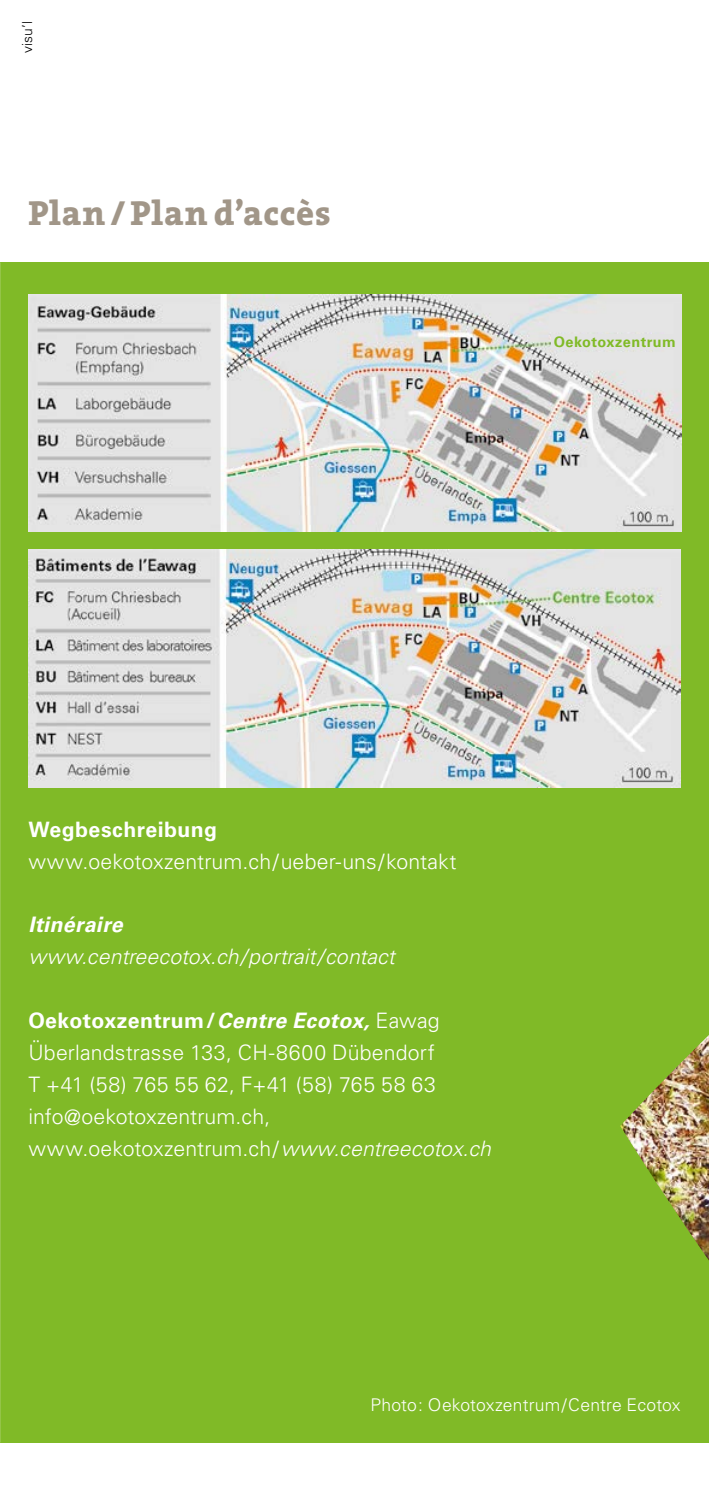
<style>
.page{position:relative;width:709px;height:1489px;background:#fff}
.page>*{position:absolute;margin:0;border:0;box-sizing:border-box;transform-origin:0 0}
.t1{font:800 35px "The Serif";letter-spacing:.02em;color:#a19688}
.t2{font:300 21.25px/32px "Univers LT";letter-spacing:.005em;color:#fff}
.t3{font:italic 300 21.25px "Univers LT";letter-spacing:.005em;color:#fff}
.t4{font:700 21.25px "Univers LT";letter-spacing:.02em;color:#fff}
.t5{font:italic 700 21.25px "Univers LT";letter-spacing:.02em;color:#fff}
.t6{font:300 17.5px "Univers LT";letter-spacing:.005em;color:#fff}
.t7{font:700 14.5px "Univers LT";letter-spacing:.03em;color:#80ba27}
.t8{font:300 13.75px "Univers LT";color:#000}
.s1{font-weight:700}
.s2{font-weight:700;font-style:italic}
.s3{font-style:italic}
</style>
<div class="page">
<div style="left:0;top:262px;width:709px;height:1180px;background:#80ba27"></div>
<img style="left:620px;top:1035px;width:89px;height:225px">
<img style="left:28px;top:294px;width:653px;height:237px">
<img style="left:28px;top:549px;width:652px;height:238px">
<div style="left:551px;top:334px;width:127px;height:15px;background:#e3e3e3"></div>
<p class="t8" style="left:19px;top:53px;width:33px;rotate:-90deg">visu’l</p>
<h1 class="t1" style="left:28px;top:191px;width:304px">Plan / Plan d’accès</h1>
<p class="t7" style="left:553px;top:333px;width:124px">Oekotoxzentrum</p>
<p class="t4" style="left:28px;top:816px;width:190px">Wegbeschreibung</p>
<p class="t2" style="left:28px;top:845px;width:430px">www.oekotoxzentrum.ch / ueber-uns / kontakt</p>
<p class="t5" style="left:28px;top:912px;width:96px">Itinéraire</p>
<p class="t3" style="left:28px;top:943px;width:368px">www.centreecotox.ch / portrait / contact</p>
<p class="t2" style="left:28px;top:1004px;width:464px"><span class="s1">Oekotoxzentrum /</span> <span class="s2">Centre Ecotox,</span> Eawag Überlandstrasse 133, CH-8600 Dübendorf<br>T +41 (58) 765 55 62, F+41 (58) 765 58 63 info@oekotoxzentrum.ch, www.oekotoxzentrum.ch / <span class="s3">www.centreecotox.ch</span></p>
<p class="t6" style="left:370px;top:1393px;width:312px">Photo : Oekotoxzentrum / Centre Ecotox</p>
</div>
